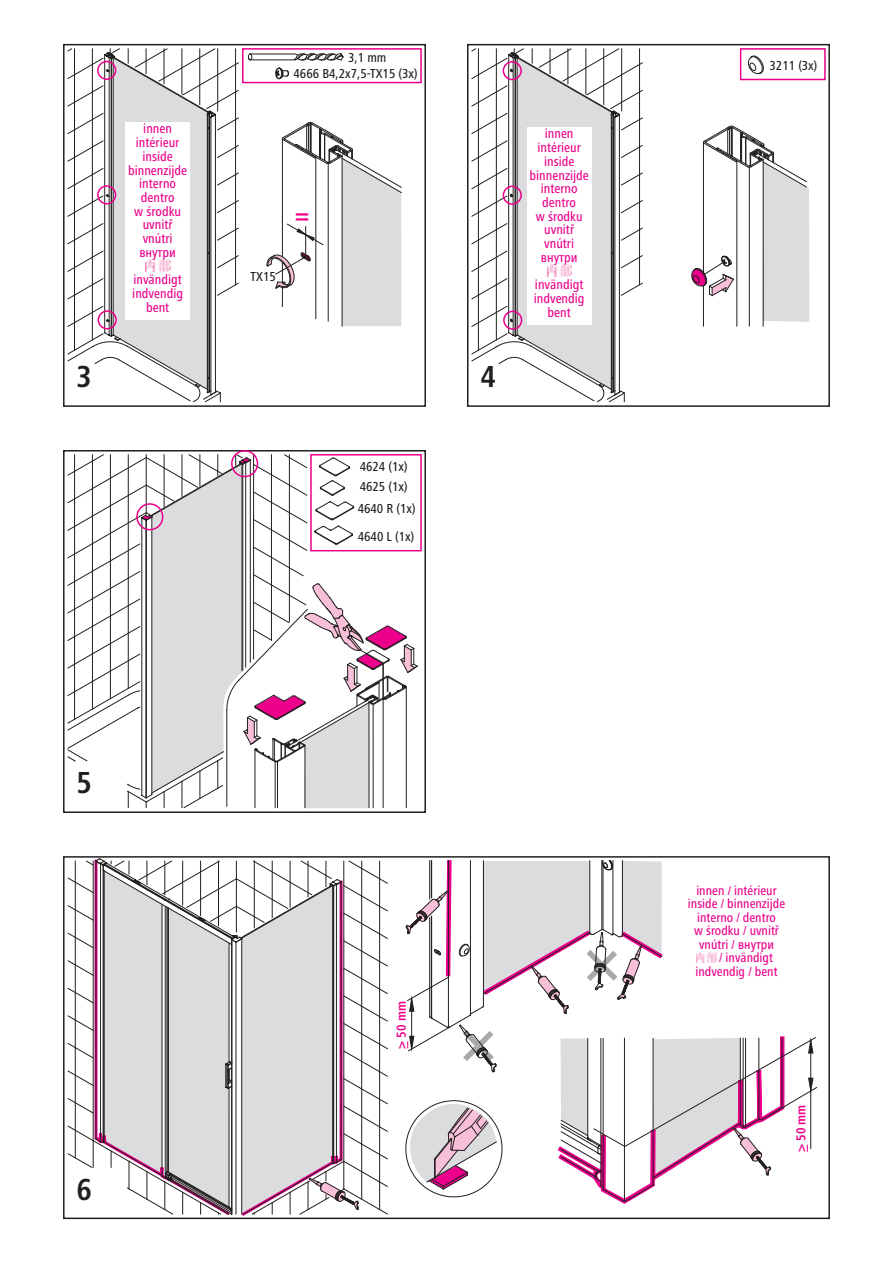
<style>
.page{position:relative;width:893px;height:1263px;background:#fff}
.page>*{position:absolute;margin:0;border:0;box-sizing:border-box;transform-origin:0 0}
.t1{font:700 condensed 31.5px "Frutiger Next LTW1 G";color:#221f1f}
.t2{font:700 condensed 24px "Frutiger Next LTW1 G";color:#ec008b}
.t3{font:500 condensed 13.65px/13.6px "Frutiger Next LTW1 G";color:#ea008a;text-align:center}
.t4{font:500 condensed 13.5px/19.5px "Frutiger Next LTW1 G";color:#221f1f}
.t5{font:700 condensed 13.5px "Frutiger Next LTW1 G";color:#ec008b}
.t6{font:500 condensed 13.35px "Frutiger Next LTW1 G";color:#ea008a}
</style>
<div class="page">
<svg style="left:748px;top:56px;width:16px;height:19px"></svg>
<div style="left:740px;top:48px;width:86px;height:32px;border:2px solid #ec008b"></div>
<div style="left:242px;top:48px;width:180px;height:35px;border:2px solid #ec008b"></div>
<svg style="left:248px;top:53px;width:96px;height:28px"></svg>
<svg style="left:67px;top:48px;width:172px;height:354px"></svg>
<svg style="left:471px;top:48px;width:172px;height:354px"></svg>
<svg style="left:267px;top:122px;width:135px;height:204px"></svg>
<hr style="left:737px;top:161px;width:1px;height:165px;background:#221f1f">
<hr style="left:703px;top:286px;width:1px;height:40px;background:#221f1f">
<hr style="left:749px;top:167px;width:1px;height:159px;background:#221f1f">
<hr style="left:763px;top:160px;width:1px;height:166px;background:#221f1f">
<svg style="left:691px;top:126px;width:118px;height:196px"></svg>
<svg style="left:67px;top:454px;width:351px;height:354px"></svg>
<svg style="left:68px;top:859px;width:320px;height:357px"></svg>
<div style="left:97px;top:61px;width:19px;height:19px;border:2px solid #ec008b;border-radius:50%"></div>
<div style="left:97px;top:185px;width:19px;height:19px;border:2px solid #ec008b;border-radius:50%"></div>
<div style="left:98px;top:310px;width:19px;height:19px;border:2px solid #ec008b;border-radius:50%"></div>
<div style="left:63px;top:44px;width:363px;height:363px;border:2px solid #221f1f"></div>
<div style="left:467px;top:44px;width:363px;height:363px;border:2px solid #221f1f"></div>
<div style="left:63px;top:450px;width:363px;height:363px;border:2px solid #221f1f"></div>
<div style="left:503px;top:61px;width:19px;height:19px;border:2px solid #ec008b;border-radius:50%"></div>
<div style="left:503px;top:186px;width:19px;height:19px;border:2px solid #ec008b;border-radius:50%"></div>
<div style="left:503px;top:311px;width:19px;height:19px;border:2px solid #ec008b;border-radius:50%"></div>
<div style="left:136px;top:503px;width:27px;height:27px;border:2px solid #ec008b;border-radius:50%"></div>
<div style="left:231px;top:450px;width:27px;height:27px;border:2px solid #ec008b;border-radius:50%"></div>
<div style="left:527px;top:127px;width:64px;height:198px;background:#fff"></div>
<img style="left:547px;top:264px;width:25px;height:13px">
<div style="left:125px;top:122px;width:65px;height:198px;background:#fff"></div>
<img style="left:146px;top:259px;width:24px;height:13px">
<svg style="left:405px;top:856px;width:412px;height:345px"></svg>
<p class="t4" style="left:348px;top:49px;width:40px">3,1 mm</p>
<p class="t3" style="left:128px;top:123px;width:61px">innen intérieur inside binnenzijde interno dentro<br>w środku uvnitř vnútri внутри</p>
<p class="t3" style="left:132px;top:274px;width:52px">invändigt indvendig bent</p>
<p class="t4" style="left:293px;top:64px;width:126px">4666 B4,2x7,5-TX15 (3x)</p>
<p class="t4" style="left:251px;top:267px;width:27px">TX15</p>
<h2 class="t2" style="left:295px;top:201px;width:16px">=</h2>
<h1 class="t1" style="left:77px;top:358px;width:17px">3</h1>
<h1 class="t1" style="left:480px;top:358px;width:17px">4</h1>
<p class="t4" style="left:360px;top:457px;width:49px">4624 (1x)<br>4625 (1x)</p>
<p class="t4" style="left:358px;top:496px;width:59px;line-height:27.2px">4640 R (1x)<br>4640 L (1x)</p>
<p class="t3" style="left:530px;top:128px;width:61px">innen intérieur inside binnenzijde interno dentro<br>w środku uvnitř vnútri внутри</p>
<p class="t3" style="left:534px;top:279px;width:52px">invändigt indvendig bent</p>
<h1 class="t1" style="left:77px;top:764px;width:17px">5</h1>
<h1 class="t1" style="left:77px;top:1170px;width:17px">6</h1>
<p class="t5" style="left:393px;top:1049px;width:49px;rotate:-90deg">&gt; 50 mm</p>
<p class="t4" style="left:769px;top:57px;width:49px">3211 (3x)</p>
<p class="t6" style="left:696px;top:885px;width:82px">innen / intérieur</p>
<p class="t6" style="left:688px;top:899px;width:99px">inside / binnenzijde</p>
<p class="t6" style="left:697px;top:912px;width:80px">interno / dentro</p>
<p class="t6" style="left:694px;top:926px;width:86px">w środku / uvnitř</p>
<p class="t6" style="left:699px;top:939px;width:76px">vnútri / внутри</p>
<p class="t6" style="left:719px;top:952px;width:55px">/ invändigt</p>
<p class="t6" style="left:695px;top:966px;width:84px">indvendig / bent</p>
<p class="t5" style="left:793px;top:1152px;width:49px;rotate:-90deg">&gt; 50 mm</p>
</div>
